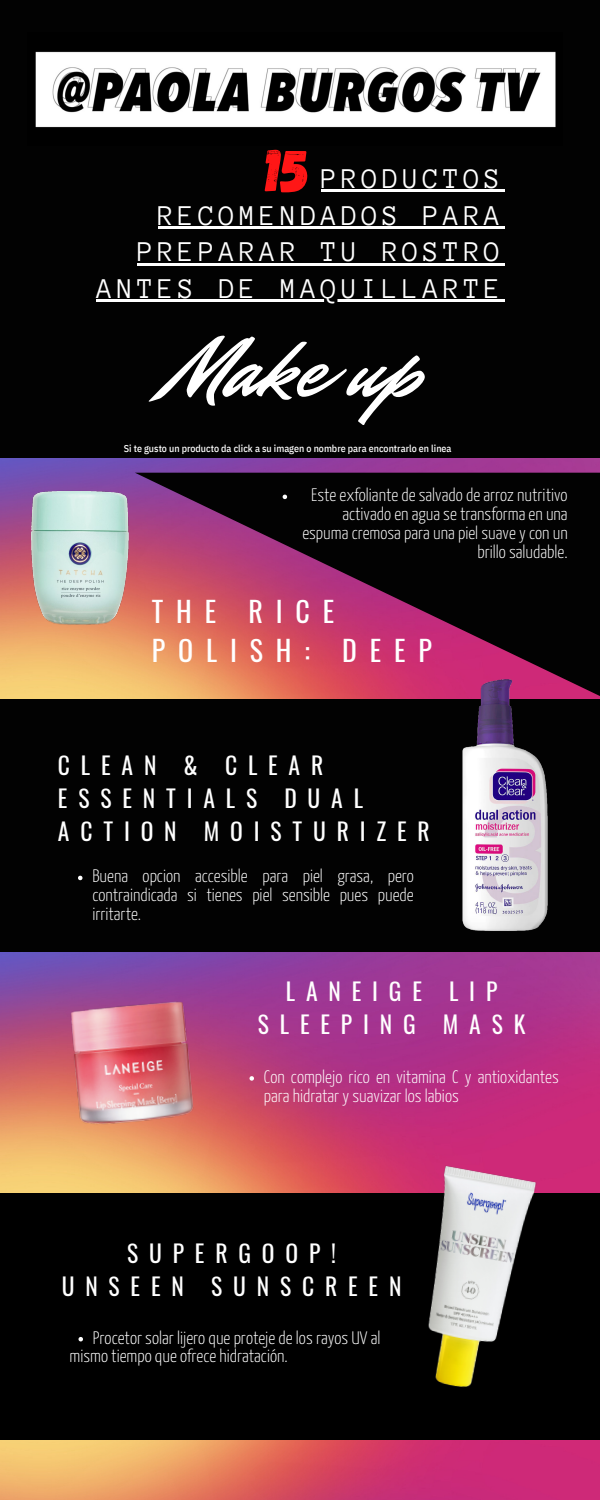
<style>
.page{position:relative;width:600px;height:1500px;background:#020202}
.page>*{position:absolute;margin:0;border:0;box-sizing:border-box;transform-origin:0 0}
.t1{font:88px "Mr Dafoe";color:#fff}
.t2{font:29.3px/36.7px "Anonymous Pro";letter-spacing:.15em;color:#fff;text-align:right}
.t3{font:28px/39px "Oswald";letter-spacing:.46em;color:#fff}
.t4{font:23.6px/33px "Oswald";letter-spacing:.46em;color:#fff;text-align:center}
.t5{font:300 18px/18.8px "Yanone Kaffeesatz";color:#fff}
.t6{font:500 10px "IBM Plex Sans Cond";color:#fff}
</style>
<div class="page">
<img style="left:0;top:459px;width:600px;height:240px">
<img style="left:0;top:953px;width:600px;height:240px">
<img style="left:0;top:479px;width:135px;height:160px">
<svg style="left:135px;top:473px;width:465px;height:226px"></svg>
<img style="left:381px;top:1155px;width:182px;height:232px">
<img style="left:44px;top:991px;width:178px;height:153px">
<img style="left:35px;top:51px;width:521px;height:77px">
<hr style="left:321px;top:189px;width:184px;height:3px;background:#fff">
<hr style="left:158px;top:226px;width:347px;height:3px;background:#fff">
<hr style="left:138px;top:263px;width:367px;height:3px;background:#fff">
<hr style="left:97px;top:299px;width:408px;height:3px;background:#fff">
<img style="left:0;top:1440px;width:600px;height:60px">
<img style="left:375px;top:674px;width:225px;height:257px">
<svg style="left:79px;top:1337px;width:4px;height:4px"></svg>
<svg style="left:78px;top:876px;width:4px;height:4px"></svg>
<svg style="left:283px;top:495px;width:4px;height:4px"></svg>
<svg style="left:250px;top:1076px;width:4px;height:5px"></svg>
<h2 class="t2" style="left:97px;top:160px;width:405px">PRODUCTOS<br>RECOMENDADOS PARA<br>PREPARAR TU ROSTRO<br>ANTES DE MAQUILLARTE</h2>
<h1 class="t1" style="left:168px;top:309px;width:257px">Make up</h1>
<p class="t6" style="left:124px;top:442px;width:329px">Si te gusto un producto da click a su imagen o nombre para encontrarlo en linea</p>
<p class="t5" style="left:302px;top:485px;width:267px;text-align:right">Este exfoliante de salvado de arroz nutritivo activado en agua se transforma en una espuma cremosa para una piel suave y con un brillo saludable.</p>
<h3 class="t3" style="left:152px;top:590px;width:282px">THE RICE<br>POLISH: DEEP</h3>
<h3 class="t4" style="left:58px;top:747px;width:373px;text-align:left">CLEAN &amp; CLEAR<br>ESSENTIALS DUAL<br>ACTION MOISTURIZER</h3>
<p class="t5" style="left:92px;top:866px;width:323px;text-align:justify">Buena opcion accesible para piel grasa, pero contraindicada si tienes piel sensible pues puede irritarte.</p>
<h3 class="t4" style="left:258px;top:974px;width:269px">LANEIGE LIP<br>SLEEPING MASK</h3>
<p class="t5" style="left:264px;top:1067px;width:296px">Con complejo rico en vitamina C y antioxidantes para hidratar y suavizar los labios</p>
<h3 class="t4" style="left:62px;top:1236px;width:341px">SUPERGOOP!<br>UNSEEN SUNSCREEN</h3>
<p class="t5" style="left:70px;top:1327px;width:312px;text-indent:23px">Procetor solar lijero que proteje de los rayos UV al mismo tiempo que ofrece hidratación.</p>
</div>
